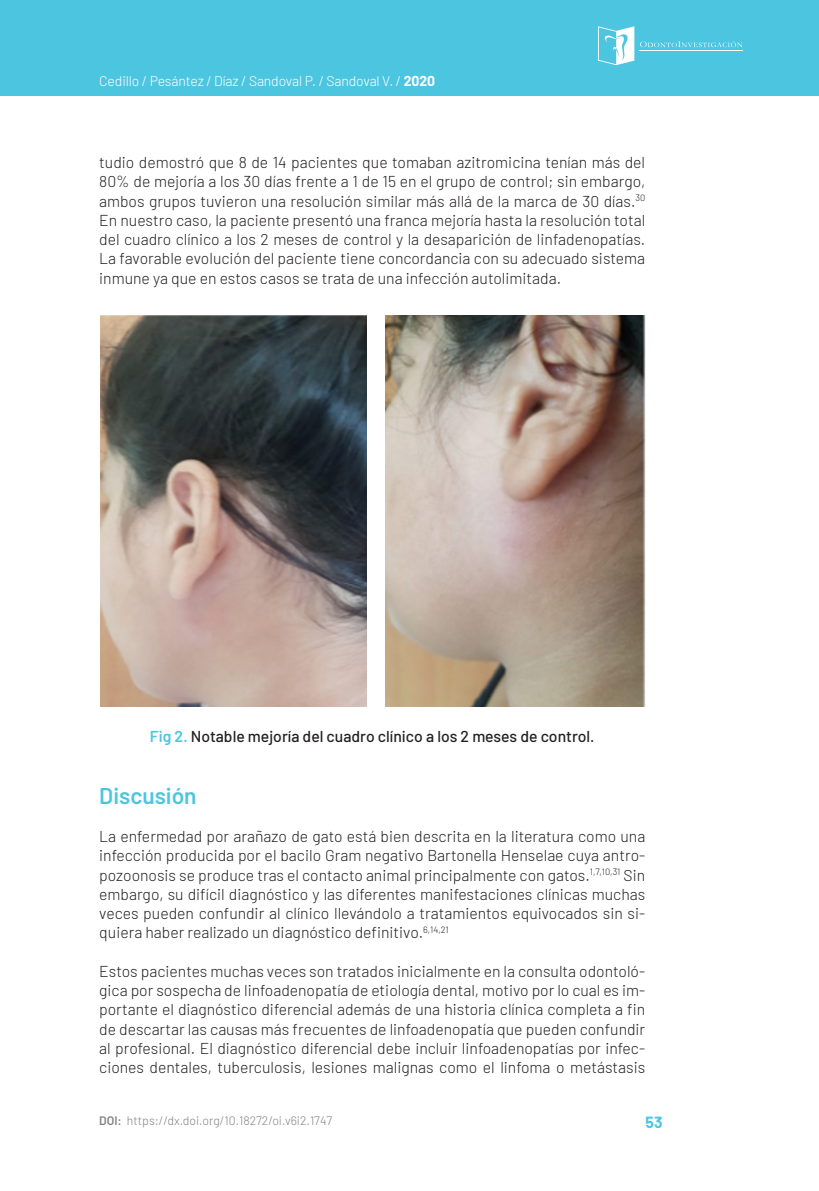
<style>
.page{position:relative;width:819px;height:1191px;background:#fff}
.page>*{position:absolute;margin:0;border:0;box-sizing:border-box;transform-origin:0 0}
.t1{font:600 22.75px "Barlow";color:#4cc6e0}
.t2{font:300 15.75px/19.2px "Barlow";color:#231f20;text-align:justify}
.t3{font:500 15.75px "Barlow";color:#231f20}
.t4{font:700 15.75px "Barlow";color:#4cc6e0}
.t5{font:300 14px "Barlow";letter-spacing:-.01em;color:#fff}
.t6{font:300 12.25px "Barlow";color:#808285}
.s1{font-weight:700}
.s2{font-weight:600;color:#4cc6e0}
.s3{font-weight:600}
</style>
<div class="page">
<div style="left:0;top:0;width:819px;height:96px;background:#4cc6e0"></div>
<svg style="left:640px;top:41px;width:102px;height:6px"></svg>
<hr style="left:639px;top:50px;width:104px;height:1px;background:#fff">
<svg style="left:598px;top:26px;width:36px;height:39px"></svg>
<img style="left:100px;top:315px;width:266px;height:391px">
<img style="left:386px;top:315px;width:259px;height:391px">
<p class="t5" style="left:99px;top:71px;width:337px">Cedillo / Pesántez / Díaz / Sandoval P. / Sandoval V. / <span class="s1">2020</span></p>
<p class="t2" style="left:99px;top:152px;width:547px">tudio demostró que 8 de 14 pacientes que tomaban azitromicina tenían más del 80% de mejoría a los 30 días frente a 1 de 15 en el grupo de control; sin embargo, ambos grupos tuvieron una resolución similar más allá de la marca de 30 días.<sup>30<br></sup>En nuestro caso, la paciente presentó una franca mejoría hasta la resolución total del cuadro clínico a los 2 meses de control y la desaparición de linfadenopatías.<br>La favorable evolución del paciente tiene concordancia con su adecuado sistema inmune ya que en estos casos se trata de una infección autolimitada.</p>
<p class="t3" style="left:150px;top:725px;width:446px"><span class="s2">Fig 2.</span> Notable mejoría del cuadro clínico a los 2 meses de control.</p>
<h1 class="t1" style="left:99px;top:778px;width:99px">Discusión</h1>
<p class="t2" style="left:99px;top:825px;width:547px">La enfermedad por arañazo de gato está bien descrita en la literatura como una infección producida por el bacilo Gram negativo Bartonella Henselae cuya antro&shy;pozoonosis se produce tras el contacto animal principalmente con gatos.<sup>1,7,10,31</sup> Sin embargo, su difícil diagnóstico y las diferentes manifestaciones clínicas muchas veces pueden confundir al clínico llevándolo a tratamientos equivocados sin si&shy;quiera haber realizado un diagnóstico definitivo.<sup>6,14,21</sup></p>
<p class="t2" style="left:99px;top:960px;width:547px">Estos pacientes muchas veces son tratados inicialmente en la consulta odontoló&shy;gica por sospecha de linfoadenopatía de etiología dental, motivo por lo cual es im&shy;portante el diagnóstico diferencial además de una historia clínica completa a fin de descartar las causas más frecuentes de linfoadenopatía que pueden confundir al profesional. El diagnóstico diferencial debe incluir linfoadenopatías por infec&shy;ciones dentales, tuberculosis, lesiones malignas como el linfoma o metástasis</p>
<p class="t6" style="left:99px;top:1111px;width:234px"><span class="s3">DOI:</span> https://dx.doi.org/10.18272/oi.v6i2.1747</p>
<p class="t4" style="left:645px;top:1110px;width:18px">53</p>
</div>
